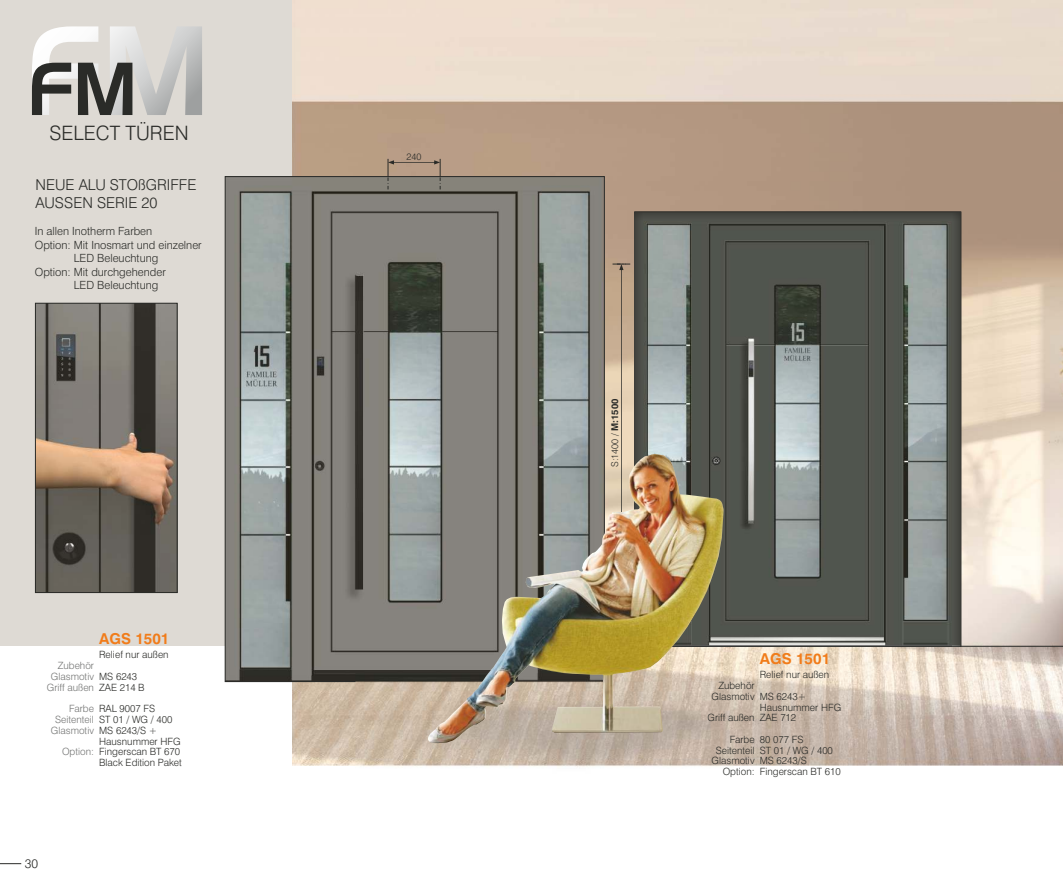
<style>
.page{position:relative;width:1063px;height:886px;background:#fff}
.page>*{position:absolute;margin:0;border:0;box-sizing:border-box;transform-origin:0 0}
.t1{font:300 19.88px "Swiss 721 BT";color:#2a2b28}
.t2{font:300 15px/18px "Swiss 721 BT";color:#2a2b28}
.t3{font:700 15px "Swiss 721 BT";color:#f17c1a}
.t4{font:300 12.5px "Swiss 721 BT";color:#2a2b28}
.t5{font:300 11.25px "Swiss 721 BT";color:#2a2b28}
.t6{font:300 10px/10.8px "Swiss 721 BT";color:#2a2b28}
.t7{font:300 10px/10.8px "Swiss 721 BT";color:#737473;text-align:right}
.t8{font:300 9.38px "Swiss 721 BT";color:#2a2b28}
.s1{font-weight:700}
</style>
<div class="page">
<div style="left:0;top:0;width:292px;height:646px;background:#dedad4"></div>
<img style="left:292px;top:0;width:771px;height:765px">
<img style="left:643px;top:221px;width:310px;height:423px">
<img style="left:953px;top:221px;width:8px;height:425px">
<img style="left:643px;top:212px;width:318px;height:9px">
<div style="left:635px;top:212px;width:8px;height:242px;background:#494b45"></div>
<hr style="left:533px;top:646px;width:530px;height:1px;background:#2a2b28">
<img style="left:227px;top:178px;width:376px;height:502px">
<svg style="left:0;top:863px;width:21px;height:1px"></svg>
<svg style="left:388px;top:159px;width:53px;height:30px;background:#978878"></svg>
<svg style="left:613px;top:264px;width:17px;height:190px;background:#ceb79c"></svg>
<img style="left:37px;top:305px;width:138px;height:286px">
<div style="left:35px;top:303px;width:142px;height:290px;border:1px solid #2a2b28"></div>
<img style="left:355px;top:673px;width:379px;height:94px">
<img style="left:428px;top:454px;width:296px;height:289px">
<svg style="left:32px;top:26px;width:170px;height:89px;background:#b7b6b4"></svg>
<p class="t1" style="left:50px;top:125px;width:141px">SELECT TÜREN</p>
<p class="t2" style="left:36px;top:177px;width:162px">NEUE ALU STOßGRIFFE<br>AUSSEN SERIE 20</p>
<p class="t5" style="left:35px;top:227px;width:119px">In allen Inotherm Farben</p>
<p class="t5" style="left:35px;top:240px;width:168px">Option: Mit Inosmart und einzelner</p>
<p class="t5" style="left:74px;top:254px;width:86px">LED Beleuchtung</p>
<p class="t5" style="left:35px;top:267px;width:133px">Option: Mit durchgehender</p>
<p class="t5" style="left:74px;top:281px;width:86px">LED Beleuchtung</p>
<p class="t3" style="left:99px;top:632px;width:72px">AGS 1501</p>
<p class="t6" style="left:99px;top:645px;width:71px;line-height:21.6px">Relief nur außen<br>MS 6243</p>
<p class="t6" style="left:99px;top:677px;width:58px;line-height:21.6px">ZAE 214 B<br>RAL 9007 FS</p>
<p class="t6" style="left:99px;top:715px;width:84px">ST 01 / WG / 400<br>MS 6243/S +<br>Hausnummer HFG<br>Fingerscan BT 670<br>Black Edition Paket</p>
<p class="t7" style="left:47px;top:661px;width:49px">Zubehör<br>Glasmotiv<br>Griff außen</p>
<p class="t7" style="left:51px;top:704px;width:45px">Farbe<br>Seitenteil<br>Glasmotiv</p>
<p class="t7" style="left:62px;top:747px;width:34px">Option:</p>
<p class="t4" style="left:25px;top:858px;width:15px">30</p>
<p class="t8" style="left:407px;top:152px;width:16px">240</p>
<p class="t8" style="left:611px;top:467px;width:70px;rotate:-90deg">S:1400 / <span class="s1">M:1500</span></p>
<p class="t3" style="left:760px;top:652px;width:72px">AGS 1501</p>
<p class="t6" style="left:760px;top:665px;width:71px;line-height:21.6px">Relief nur außen<br>MS 6243+</p>
<p class="t6" style="left:760px;top:702px;width:83px">Hausnummer HFG<br>ZAE 712</p>
<p class="t6" style="left:760px;top:735px;width:83px">80 077 FS<br>ST 01 / WG / 400<br>MS 6243/S<br>Fingerscan BT 610</p>
<p class="t6" style="left:712px;top:681px;width:45px;text-align:right">Zubehör<br>Glasmotiv</p>
<p class="t6" style="left:708px;top:708px;width:49px;line-height:21.6px;text-align:right">Griff außen<br>Farbe</p>
<p class="t6" style="left:712px;top:746px;width:45px;text-align:right">Seitenteil<br>Glasmotiv<br>Option:</p>
</div>
